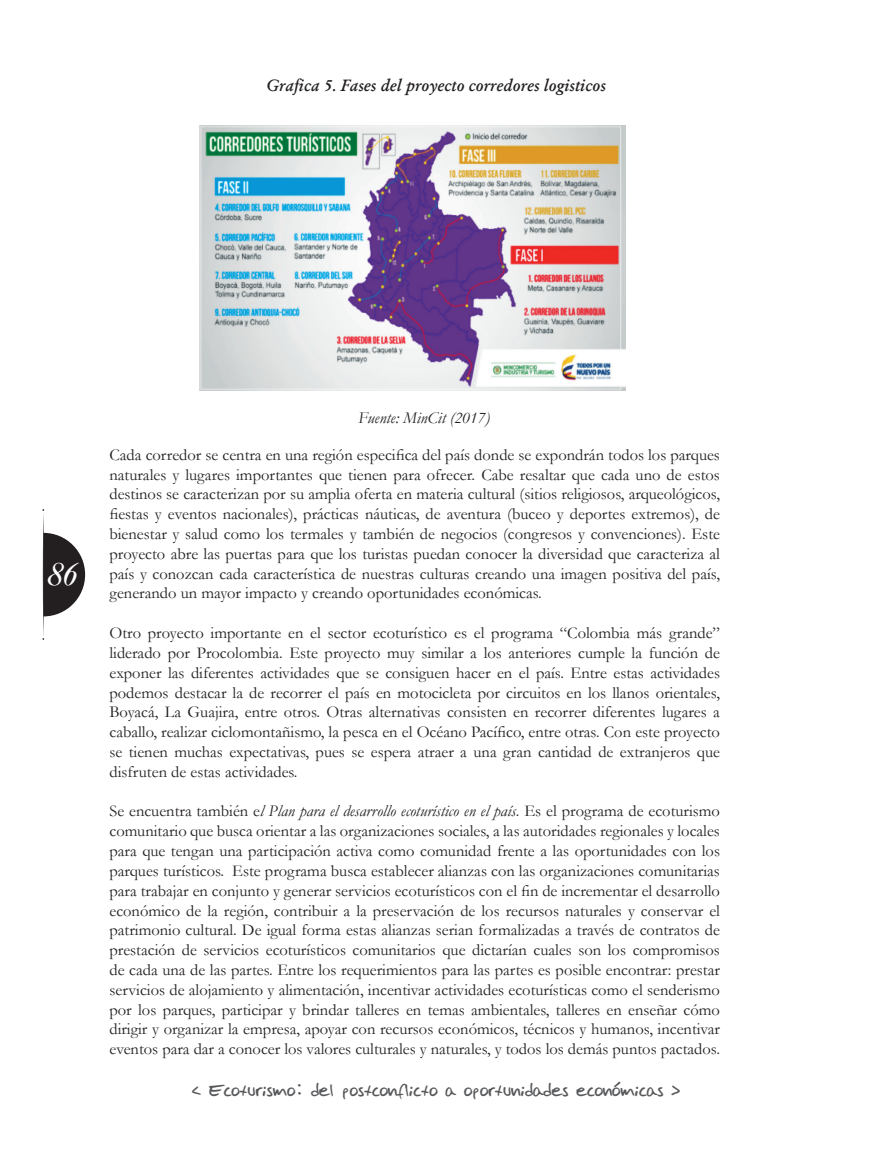
<style>
.page{position:relative;width:872px;height:1149px;background:#fff}
.page>*{position:absolute;margin:0;border:0;box-sizing:border-box;transform-origin:0 0}
.t1{font:italic 37.5px "Caslon No 540 Swa D";color:#fff}
.CT_Mercatec{font:16.5px/19.8px "Garamond";color:#231f20;text-align:justify}
.t2{font:16.5px "Jose Fernandez";color:#57585a}
.CT_Mercatec-2{font:16.5px "Garamond Kursiv Halbfett";color:#231f20}
.CT_Mercatec-3{font:italic 16.5px "Garamond";color:#231f20}
.s1{font-style:italic}
</style>
<div class="page">
<svg style="left:42px;top:509px;width:43px;height:130px"></svg>
<img style="left:201px;top:125px;width:424px;height:265px">
<div style="left:198px;top:114px;width:442px;height:287px;border:2px solid #fff"></div>
<p class="CT_Mercatec-2" style="left:266px;top:75px;width:341px">Grafica 5. Fases del proyecto corredores logisticos</p>
<h1 class="t1" style="left:48px;top:552px;width:31px">86</h1>
<p class="CT_Mercatec-3" style="left:358px;top:406px;width:133px">Fuente: MinCit (2017)</p>
<p class="CT_Mercatec" style="left:109px;top:444px;width:612px">Cada corredor se centra en una región especifica del país donde se expondrán todos los parques naturales y lugares importantes que tienen para ofrecer. Cabe resaltar que cada uno de estos destinos se caracterizan por su amplia oferta en materia cultural (sitios religiosos, arqueológicos, fiestas y eventos nacionales), prácticas náuticas, de aventura (buceo y deportes extremos), de bienestar y salud como los termales y también de negocios (congresos y convenciones). Este proyecto abre las puertas para que los turistas puedan conocer la diversidad que caracteriza al país y conozcan cada característica de nuestras culturas creando una imagen positiva del país, generando un mayor impacto y creando oportunidades económicas.</p>
<p class="CT_Mercatec" style="left:109px;top:622px;width:612px">Otro proyecto importante en el sector ecoturístico es el programa “Colombia más grande” liderado por Procolombia. Este proyecto muy similar a los anteriores cumple la función de exponer las diferentes actividades que se consiguen hacer en el país. Entre estas actividades podemos destacar la de recorrer el país en motocicleta por circuitos en los llanos orientales, Boyacá, La Guajira, entre otros. Otras alternativas consisten en recorrer diferentes lugares a caballo, realizar ciclomontañismo, la pesca en el Océano Pacífico, entre otras. Con este proyecto se tienen muchas expectativas, pues se espera atraer a una gran cantidad de extranjeros que disfruten de estas actividades.</p>
<p class="CT_Mercatec" style="left:109px;top:800px;width:612px">Se encuentra también e<span class="s1">l Plan para el desarrollo ecoturístico en el país</span>. Es el programa de ecoturismo comunitario que busca orientar a las organizaciones sociales, a las autoridades regionales y locales para que tengan una participación activa como comunidad frente a las oportunidades con los parques turísticos. Este programa busca establecer alianzas con las organizaciones comunitarias para trabajar en conjunto y generar servicios ecoturísticos con el fin de incrementar el desarrollo económico de la región, contribuir a la preservación de los recursos naturales y conservar el patrimonio cultural. De igual forma estas alianzas serian formalizadas a través de contratos de prestación de servicios ecoturísticos comunitarios que dictarían cuales son los compromisos de cada una de las partes. Entre los requerimientos para las partes es posible encontrar: prestar servicios de alojamiento y alimentación, incentivar actividades ecoturísticas como el senderismo por los parques, participar y brindar talleres en temas ambientales, talleres en enseñar cómo dirigir y organizar la empresa, apoyar con recursos económicos, técnicos y humanos, incentivar eventos para dar a conocer los valores culturales y naturales, y todos los demás puntos pactados.</p>
<p class="t2" style="left:192px;top:1081px;width:489px">&lt; Ecoturismo: del postconflicto a oportunidades económicas &gt;</p>
</div>
